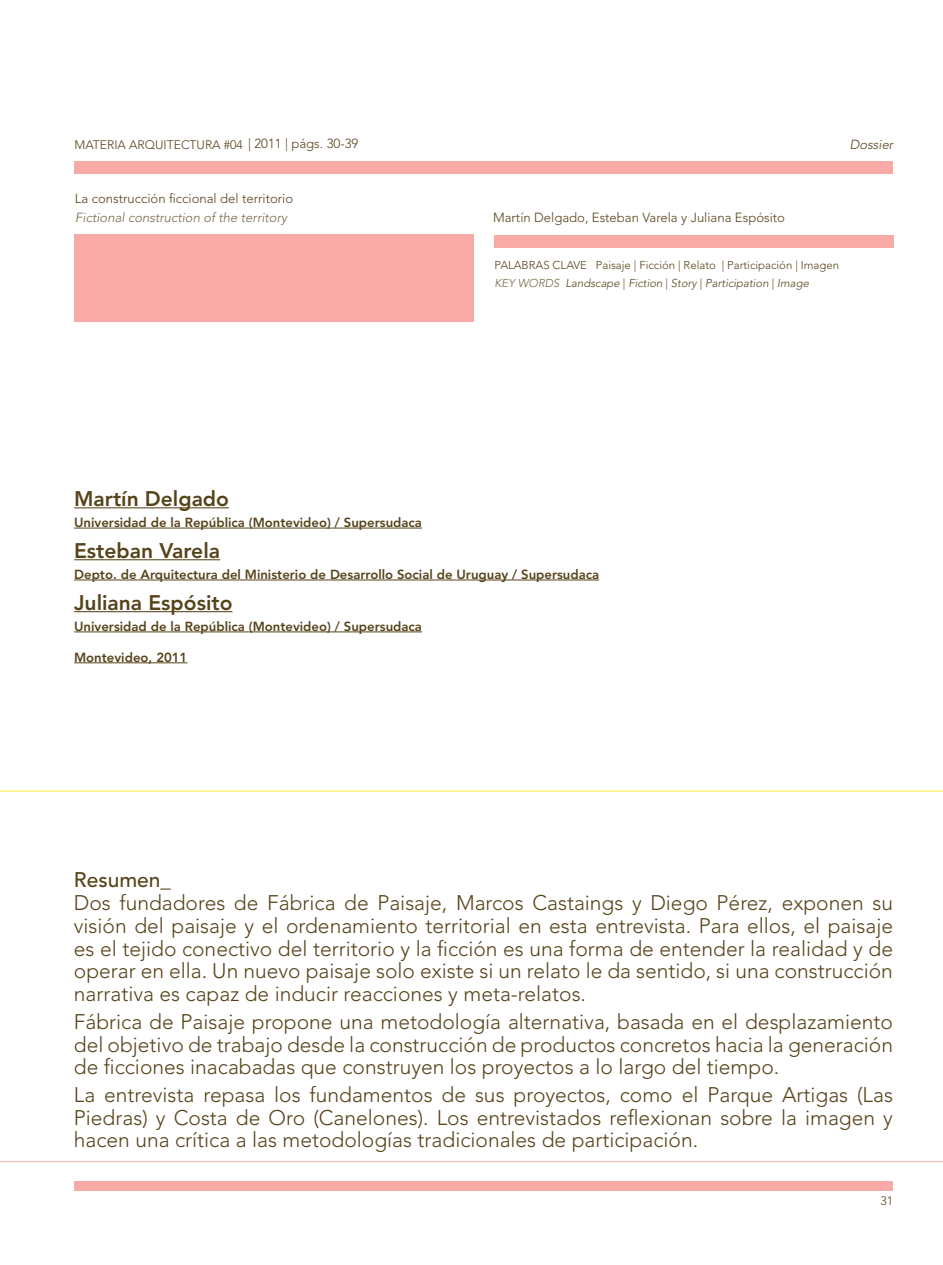
<style>
.page{position:relative;width:943px;height:1265px;background:#fff}
.page>*{position:absolute;margin:0;border:0;box-sizing:border-box;transform-origin:0 0}
.t1{font:300 21px/22.8px "Avenir LT Std";color:#574319;text-align:justify}
.t2{font:800 21px "Avenir LT Std";color:#574319}
.t3{font:500 21px "Avenir LT Std";color:#574319}
.t4{font:800 13.12px "Avenir LT Std";color:#574319}
.t5{font:300 13.12px "Avenir LT Std";color:#574319}
.t6{font:italic 300 13.12px "Avenir LT Std";color:#786847}
.t7{font:italic 300 13.12px "Avenir LT Std";color:#574319}
.t8{font:300 12.25px "Avenir LT Std";color:#574319}
.t9{font:300 11.38px/18px "Avenir LT Std";color:#574319}
.s1{font-size:13.12px}
.s2{font-style:italic;color:#786847}
.s3{font-style:italic}
</style>
<div class="page">
<div style="left:74px;top:1181px;width:819px;height:10px;background:#f8aba6"></div>
<div style="left:74px;top:161px;width:819px;height:13px;background:#f8aba6"></div>
<div style="left:494px;top:235px;width:399px;height:12px;background:#f8aba6"></div>
<div style="left:74px;top:235px;width:400px;height:87px;background:#f8aba6"></div>
<hr style="left:0;top:791px;width:943px;height:1px;background:#f9ed32">
<hr style="left:0;top:1161px;width:943px;height:1px;background:#f8aba6">
<hr style="left:74px;top:507px;width:155px;height:1px;background:#574319">
<hr style="left:74px;top:528px;width:348px;height:1px;background:#574319">
<hr style="left:74px;top:559px;width:146px;height:1px;background:#574319">
<hr style="left:74px;top:580px;width:525px;height:1px;background:#574319">
<hr style="left:74px;top:611px;width:158px;height:1px;background:#574319">
<hr style="left:74px;top:632px;width:348px;height:1px;background:#574319">
<hr style="left:74px;top:662px;width:113px;height:1px;background:#574319">
<p class="t8" style="left:74px;top:138px;width:285px">MATERIA ARQUITECTURA #04 <span class="s1">| 2011 | págs. 30-39</span></p>
<p class="t7" style="left:849px;top:136px;width:45px">Dossier</p>
<p class="t5" style="left:75px;top:191px;width:220px">La construcción ficcional del territorio</p>
<p class="t6" style="left:75px;top:210px;width:213px">Fictional construction of the territory</p>
<p class="t5" style="left:493px;top:210px;width:293px">Martín Delgado, Esteban Varela y Juliana Espósito</p>
<p class="t9" style="left:494px;top:256px;width:346px">PALABRAS CLAVE Paisaje | Ficción | Relato | Participación | Imagen<br><span class="s2">KEY WORDS</span> <span class="s3">Landscape</span> | <span class="s3">Fiction</span> | <span class="s3">Story</span> | <span class="s3">Participation</span> | <span class="s3">Image</span></p>
<p class="t2" style="left:74px;top:486px;width:156px">Martín Delgado</p>
<p class="t4" style="left:74px;top:514px;width:349px">Universidad de la República (Montevideo) / Supersudaca</p>
<p class="t2" style="left:74px;top:538px;width:147px">Esteban Varela</p>
<p class="t4" style="left:74px;top:566px;width:526px">Depto. de Arquitectura del Ministerio de Desarrollo Social de Uruguay / Supersudaca</p>
<p class="t2" style="left:74px;top:590px;width:160px">Juliana Espósito</p>
<p class="t4" style="left:74px;top:618px;width:349px">Universidad de la República (Montevideo) / Supersudaca</p>
<p class="t4" style="left:74px;top:649px;width:115px">Montevideo, 2011</p>
<p class="t3" style="left:74px;top:868px;width:99px">Resumen_</p>
<p class="t1" style="left:74px;top:892px;width:820px">Dos fundadores de Fábrica de Paisaje, Marcos Castaings y Diego Pérez, exponen su visión del paisaje y el ordenamiento territorial en esta entrevista. Para ellos, el paisaje es el tejido conectivo del territorio y la ficción es una forma de entender la realidad y de operar en ella. Un nuevo paisaje solo existe si un relato le da sentido, si una construcción narrativa es capaz de inducir reacciones y meta-relatos.</p>
<p class="t1" style="left:74px;top:1010px;width:820px">Fábrica de Paisaje propone una metodología alternativa, basada en el desplazamiento del objetivo de trabajo desde la construcción de productos concretos hacia la generación de ficciones inacabadas que construyen los proyectos a lo largo del tiempo.</p>
<p class="t1" style="left:74px;top:1083px;width:820px">La entrevista repasa los fundamentos de sus proyectos, como el Parque Artigas (Las Piedras) y Costa de Oro (Canelones). Los entrevistados reflexionan sobre la imagen y hacen una crítica a las metodologías tradicionales de participación.</p>
<p class="t8" style="left:880px;top:1194px;width:14px">31</p>
</div>
